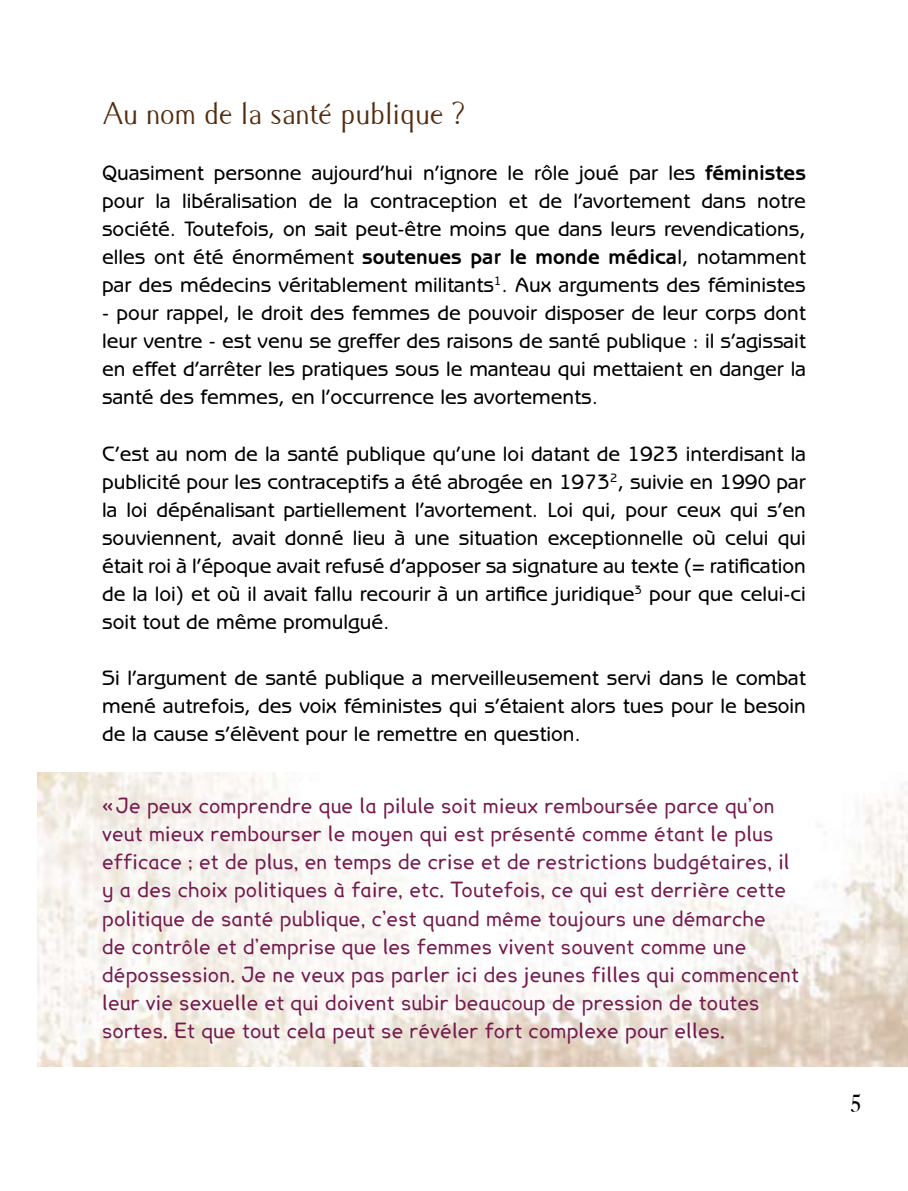
<style>
.page{position:relative;width:908px;height:1191px;background:#fff}
.page>*{position:absolute;margin:0;border:0;box-sizing:border-box;transform-origin:0 0}
.t1{font:32px "Caramella";color:#552e11}
.t2{font:500 24px "Big Caslon";color:#000}
.t3{font:500 21px/28px "Benguiat Gothic";color:#000;text-align:justify}
.t4{font:20px/28px "Lexia";letter-spacing:.01em;color:#741a4d}
.s1{font-weight:700}
</style>
<div class="page">
<img style="left:38px;top:772px;width:869px;height:294px">
<h1 class="t1" style="left:102px;top:96px;width:364px">Au nom de la santé publique ?</h1>
<p class="t3" style="left:102px;top:159px;width:705px">Quasiment personne aujourd’hui n’ignore le rôle joué par les <span class="s1">féministes </span>pour la libéralisation de la contraception et de l’avortement dans notre société. Toutefois, on sait peut-être moins que dans leurs revendications, elles ont été énormément <span class="s1">soutenues par le monde médica</span>l, notamment par des médecins véritablement militants<sup>1</sup>. Aux arguments des féministes</p>
<p class="t3" style="left:102px;top:299px;width:705px">- pour rappel, le droit des femmes de pouvoir disposer de leur corps dont leur ventre - est venu se greffer des raisons de santé publique : il s’agissait en effet d’arrêter les pratiques sous le manteau qui mettaient en danger la santé des femmes, en l’occurrence les avortements.</p>
<p class="t3" style="left:102px;top:439px;width:705px">C’est au nom de la santé publique qu’une loi datant de 1923 interdisant la publicité pour les contraceptifs a été abrogée en 1973<sup>2</sup>, suivie en 1990 par la loi dépénalisant partiellement l’avortement. Loi qui, pour ceux qui s’en souviennent, avait donné lieu à une situation exceptionnelle où celui qui était roi à l’époque avait refusé d’apposer sa signature au texte (= ratification de la loi) et où il avait fallu recourir à un artifice juridique<sup>3</sup> pour que celui-ci soit tout de même promulgué.</p>
<p class="t3" style="left:102px;top:663px;width:705px">Si l’argument de santé publique a merveilleusement servi dans le combat mené autrefois, des voix féministes qui s’étaient alors tues pour le besoin de la cause s’élèvent pour le remettre en question.</p>
<p class="t4" style="left:102px;top:792px;width:698px">«Je peux comprendre que la pilule soit mieux remboursée parce qu’on veut mieux rembourser le moyen qui est présenté comme étant le plus efficace ; et de plus, en temps de crise et de restrictions budgétaires, il y a des choix politiques à faire, etc. Toutefois, ce qui est derrière cette politique de santé publique, c’est quand même toujours une démarche<br>de contrôle et d’emprise que les femmes vivent souvent comme une dépossession. Je ne veux pas parler ici des jeunes filles qui commencent leur vie sexuelle et qui doivent subir beaucoup de pression de toutes sortes. Et que tout cela peut se révéler fort complexe pour elles.</p>
<p class="t2" style="left:850px;top:1084px;width:11px">5</p>
</div>
